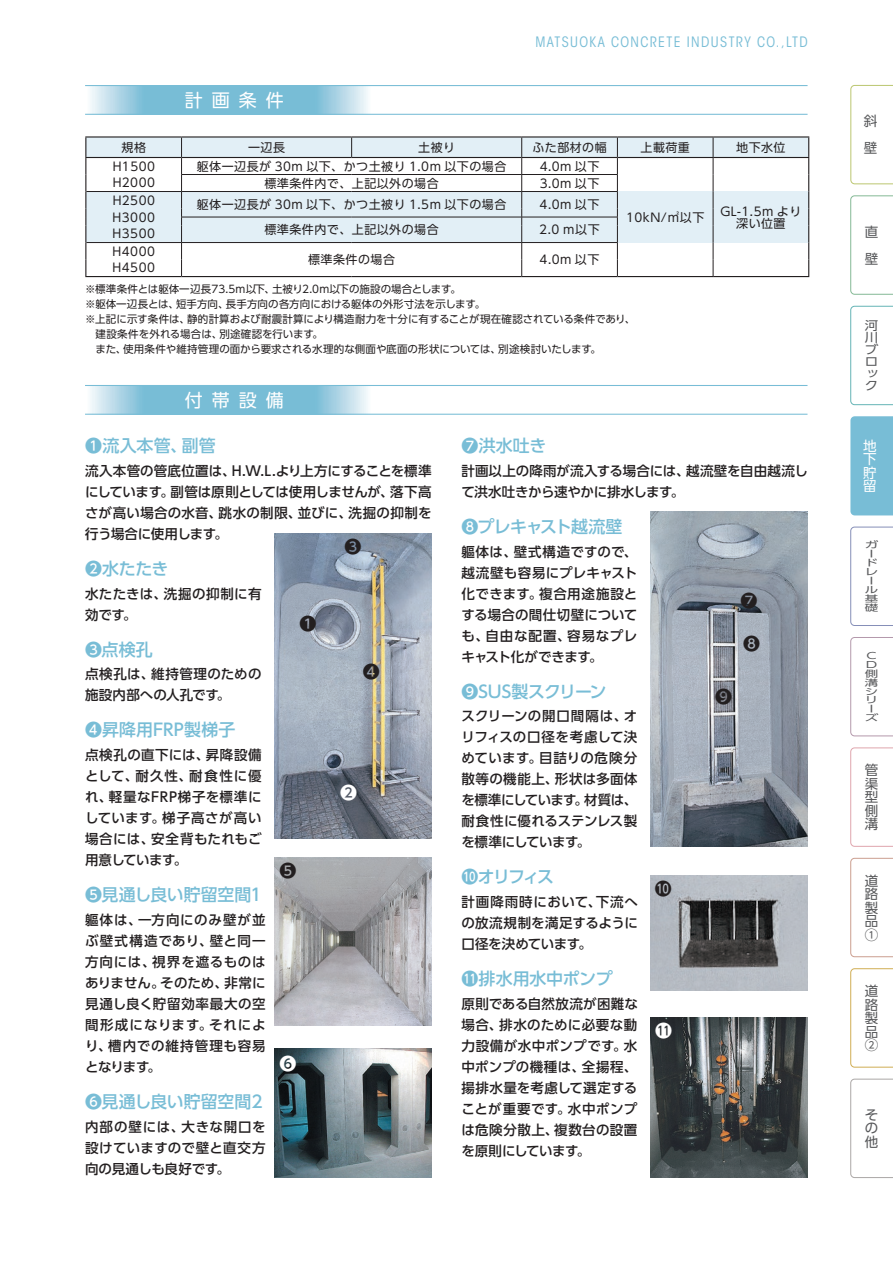
<style>
.page{position:relative;width:893px;height:1263px;background:#fff}
.page>*{position:absolute;margin:0;border:0;box-sizing:border-box;transform-origin:0 0}
.t1{font:18px "UD Shin Go Pro";letter-spacing:.5em;color:#fff}
.t2{font:500 16.95px "UD Shin Go Pro";letter-spacing:-.01em;color:#78bdd6}
.t3{font:500 16.95px "UD Shin Go Pro";letter-spacing:-.04em;color:#78bdd6}
.t4{font:500 16.95px "UD Shin Go Pro";color:#231f20}
.t5{font:500 16.95px "UD Shin Go Pro";color:#fff}
.t6{font:500 16.95px "UD Shin Go Pr 6 N";color:#231f20}
.t7{font:500 16.95px "UD Shin Go Pr 6 N";color:#fff}
.t8{font:condensed 14.25px "ITC Avant Garde Std";letter-spacing:.1em;color:#78bdd6}
.t9{font:500 13.5px/21px "UD Shin Go Pro";letter-spacing:.015em;color:#231f20;text-align:justify}
.t10{font:500 13.5px/21px "UD Shin Go Pro";letter-spacing:-.01em;color:#231f20}
.t11{font:13.5px/13.5px "UD Shin Go Pro";color:#57585a;text-align:justify}
.t12{font:13.5px/13.5px "UD Shin Go Pro";color:#fff;text-align:justify}
.t13{font:12px/12px "UD Shin Go Pro";letter-spacing:.04em;color:#231f20;text-align:center}
.t14{font:12px/12px "UD Shin Go Pro";color:#57585a;scale:1.12 1}
.t15{font:10.5px/15px "UD Shin Go Pro";color:#231f20}
.t16{font:8.85px/8.9px "UD Shin Go Pro";color:#57585a;scale:1.52 1}
.s1{font-family:"UD Shin Go Pr 6 N"}
</style>
<div class="page">
<svg style="left:850px;top:85px;width:43px;height:99px"></svg>
<svg style="left:850px;top:195px;width:43px;height:100px"></svg>
<svg style="left:850px;top:306px;width:43px;height:99px"></svg>
<svg style="left:850px;top:527px;width:43px;height:99px"></svg>
<svg style="left:850px;top:637px;width:43px;height:99px"></svg>
<svg style="left:850px;top:747px;width:43px;height:100px"></svg>
<svg style="left:850px;top:858px;width:43px;height:99px"></svg>
<svg style="left:850px;top:968px;width:43px;height:99px"></svg>
<svg style="left:850px;top:1079px;width:43px;height:99px"></svg>
<div style="left:850px;top:416px;width:43px;height:99px;background:#78bdd6"></div>
<hr style="left:617px;top:276px;width:96px;height:1px;background:#231f20">
<hr style="left:713px;top:276px;width:96px;height:1px;background:#231f20">
<hr style="left:182px;top:276px;width:170px;height:1px;background:#231f20">
<hr style="left:352px;top:276px;width:170px;height:1px;background:#231f20">
<hr style="left:522px;top:276px;width:95px;height:1px;background:#231f20">
<hr style="left:85px;top:276px;width:97px;height:1px;background:#231f20">
<hr style="left:85px;top:136px;width:97px;height:2px;background:#231f20">
<hr style="left:182px;top:136px;width:170px;height:2px;background:#231f20">
<hr style="left:352px;top:136px;width:170px;height:2px;background:#231f20">
<hr style="left:522px;top:136px;width:95px;height:2px;background:#231f20">
<hr style="left:617px;top:136px;width:96px;height:2px;background:#231f20">
<hr style="left:713px;top:136px;width:96px;height:2px;background:#231f20">
<svg style="left:85px;top:137px;width:724px;height:139px"></svg>
<hr style="left:85px;top:157px;width:97px;height:1px;background:#231f20">
<hr style="left:182px;top:157px;width:170px;height:1px;background:#231f20">
<hr style="left:352px;top:157px;width:170px;height:1px;background:#231f20">
<hr style="left:522px;top:157px;width:95px;height:1px;background:#231f20">
<hr style="left:617px;top:157px;width:96px;height:1px;background:#231f20">
<hr style="left:713px;top:157px;width:96px;height:1px;background:#231f20">
<svg style="left:85px;top:86px;width:286px;height:28px;background:#92c9dd"></svg>
<hr style="left:85px;top:85px;width:723px;height:1px;background:#78bdd6">
<hr style="left:85px;top:114px;width:723px;height:1px;background:#78bdd6">
<svg style="left:85px;top:386px;width:286px;height:28px;background:#92c9dd"></svg>
<hr style="left:85px;top:385px;width:722px;height:1px;background:#78bdd6">
<hr style="left:85px;top:414px;width:722px;height:1px;background:#78bdd6">
<img style="left:274px;top:533px;width:158px;height:306px">
<img style="left:650px;top:512px;width:157px;height:335px">
<img style="left:651px;top:876px;width:157px;height:114px">
<img style="left:274px;top:858px;width:158px;height:168px">
<img style="left:650px;top:1018px;width:157px;height:160px">
<img style="left:274px;top:1049px;width:158px;height:129px">
<h1 class="t1" style="left:185px;top:85px;width:100px">計画条件</h1>
<p class="t8" style="left:535px;top:33px;width:274px">MATSUOKA CONCRETE INDUSTRY CO.,LTD</p>
<p class="t13" style="left:122px;top:141px;width:26px">規格</p>
<p class="t13" style="left:248px;top:141px;width:38px">一辺長</p>
<p class="t13" style="left:418px;top:141px;width:38px">土被り</p>
<p class="t13" style="left:532px;top:141px;width:76px">ふた部材の幅</p>
<p class="t13" style="left:640px;top:141px;width:51px">上載荷重</p>
<p class="t13" style="left:736px;top:141px;width:51px">地下水位</p>
<p class="t13" style="left:113px;top:160px;width:44px">H1500</p>
<p class="t13" style="left:197px;top:160px;width:311px">躯体一辺長が 30m 以下、かつ土被り 1.0m 以下の場合</p>
<p class="t13" style="left:540px;top:160px;width:61px">4.0m 以下</p>
<p class="t13" style="left:626px;top:211px;width:80px">10kN/㎡以下</p>
<p class="t13" style="left:720px;top:205px;width:82px">GL-1.5m より深い位置</p>
<p class="t13" style="left:113px;top:177px;width:44px">H2000</p>
<p class="t13" style="left:264px;top:177px;width:176px">標準条件内で、上記以外の場合</p>
<p class="t13" style="left:540px;top:177px;width:61px">3.0m 以下</p>
<p class="t13" style="left:113px;top:194px;width:44px">H2500</p>
<p class="t13" style="left:197px;top:198px;width:311px">躯体一辺長が 30m 以下、かつ土被り 1.5m 以下の場合</p>
<p class="t13" style="left:540px;top:198px;width:61px">4.0m 以下</p>
<p class="t13" style="left:113px;top:208px;width:44px;line-height:17px;text-align:left">H3000<br>H3500</p>
<p class="t13" style="left:264px;top:223px;width:176px">標準条件内で、上記以外の場合</p>
<p class="t13" style="left:539px;top:223px;width:62px">2.0 ｍ以下</p>
<p class="t13" style="left:113px;top:245px;width:44px">H4000</p>
<p class="t13" style="left:113px;top:261px;width:44px">H4500</p>
<p class="t13" style="left:308px;top:253px;width:88px">標準条件の場合</p>
<p class="t13" style="left:540px;top:253px;width:61px">4.0m 以下</p>
<p class="t15" style="left:85px;top:281px;width:552px">※標準条件とは躯体一辺長73.5m以下、土被り2.0m以下の施設の場合とします。<br>※躯体一辺長とは、短手方向、長手方向の各方向における躯体の外形寸法を示します。<br>※上記に示す条件は、静的計算および耐震計算により構造耐力を十分に有することが現在確認されている条件であり、　建設条件を外れる場合は、別途確認を行います。<br>　また、使用条件や維持管理の面から要求される水理的な側面や底面の形状については、別途検討いたします。</p>
<h1 class="t1" style="left:185px;top:385px;width:101px">付帯設備</h1>
<p class="t2" style="left:85px;top:432px;width:132px">❶流入本管、副管</p>
<p class="t9" style="left:85px;top:460px;width:348px">流入本管の管底位置は、H.W.L.より上方にすることを標準にしています。副管は原則としては使用しませんが、落下高さが高い場合の水音、跳水の制限、並びに、洗掘の抑制を行う場合に使用します。</p>
<p class="t2" style="left:85px;top:554px;width:85px">❷水たたき</p>
<p class="t9" style="left:85px;top:582px;width:178px">水たたきは、洗掘の抑制に有効です。</p>
<p class="t2" style="left:85px;top:635px;width:69px">❸点検孔</p>
<p class="t9" style="left:85px;top:663px;width:178px">点検孔は、維持管理のための施設内部への人孔です。</p>
<p class="t2" style="left:85px;top:716px;width:152px">❹昇降用FRP製梯子</p>
<p class="t9" style="left:85px;top:744px;width:178px">点検孔の直下には、昇降設備として、耐久性、耐食性に優れ、軽量なFRP梯子を標準にしています。梯子高さが高い場合には、安全背もたれもご用意しています。</p>
<p class="t2" style="left:85px;top:881px;width:178px">❺見通し良い貯留空間1</p>
<p class="t9" style="left:85px;top:909px;width:182px">軀体は、一方向にのみ壁が並ぶ壁式構造であり、壁と同一方向には、視界を遮るものはありません。そのため、非常に見通し良く貯留効率最大の空間形成になります。それにより、槽内での維持管理も容易となります。</p>
<p class="t2" style="left:85px;top:1088px;width:179px">❻見通し良い貯留空間2</p>
<p class="t9" style="left:85px;top:1116px;width:182px">内部の壁には、大きな開口を設けていますので壁と直交方向の見通しも良好です。</p>
<p class="t2" style="left:461px;top:432px;width:86px">❼洪水吐き</p>
<p class="t10" style="left:461px;top:460px;width:348px">計画以上の降雨が流入する場合には、越流壁を自由越流して洪水吐きから速やかに排水します。</p>
<p class="t3" style="left:461px;top:512px;width:163px">❽プレキャスト越流壁</p>
<p class="t9" style="left:461px;top:540px;width:178px">軀体は、壁式構造ですので、越流壁も容易にプレキャスト化できます。複合用途施設とする場合の間仕切壁についても、自由な配置、容易なプレキャスト化ができます。</p>
<p class="t2" style="left:461px;top:677px;width:146px">❾SUS製スクリーン</p>
<p class="t9" style="left:461px;top:705px;width:178px">スクリーンの開口間隔は、オリフィスの口径を考慮して決めています。目詰りの危険分散等の機能上、形状は多面体を標準にしています。材質は、耐食性に優れるステンレス製を標準にしています。</p>
<p class="t2" style="left:461px;top:863px;width:94px"><span class="s1">❿</span>オリフィス</p>
<p class="t9" style="left:461px;top:891px;width:178px">計画降雨時において、下流への放流規制を満足するように口径を決めています。</p>
<p class="t2" style="left:461px;top:965px;width:153px"><span class="s1">⓫</span>排水用水中ポンプ</p>
<p class="t9" style="left:461px;top:993px;width:178px">原則である自然放流が困難な場合、排水のために必要な動力設備が水中ポンプです。水中ポンプの機種は、全揚程、揚排水量を考慮して選定することが重要です。水中ポンプは危険分散上、複数台の設置を原則にしています。</p>
<p class="t4" style="left:344px;top:533px;width:18px">❸</p>
<p class="t4" style="left:740px;top:586px;width:18px">❼</p>
<p class="t4" style="left:743px;top:630px;width:18px">❽</p>
<p class="t4" style="left:299px;top:610px;width:18px">❶</p>
<p class="t4" style="left:363px;top:658px;width:18px">❹</p>
<p class="t4" style="left:715px;top:682px;width:18px">❾</p>
<p class="t5" style="left:340px;top:779px;width:18px">❷</p>
<p class="t4" style="left:279px;top:857px;width:18px">❺</p>
<p class="t6" style="left:655px;top:875px;width:18px">❿</p>
<p class="t7" style="left:655px;top:1017px;width:18px">⓫</p>
<p class="t5" style="left:279px;top:1049px;width:18px">❻</p>
<p class="t11" style="left:864px;top:107px;width:15px;line-height:27px">斜壁</p>
<p class="t11" style="left:865px;top:218px;width:15px;line-height:27px">直壁</p>
<p class="t14" style="left:865px;top:319px;width:14px">河川ブロック</p>
<p class="t12" style="left:863px;top:438px;width:15px">地下貯留</p>
<p class="t16" style="left:865px;top:540px;width:10px">ガードレール基礎</p>
<p class="t16" style="left:865px;top:651px;width:10px">Ｃ<br>Ｄ側溝シリーズ</p>
<p class="t11" style="left:865px;top:763px;width:15px">管渠型側溝</p>
<p class="t11" style="left:865px;top:873px;width:15px">道路製品①</p>
<p class="t11" style="left:865px;top:984px;width:15px">道路製品②</p>
<p class="t11" style="left:865px;top:1108px;width:15px">その他</p>
</div>
